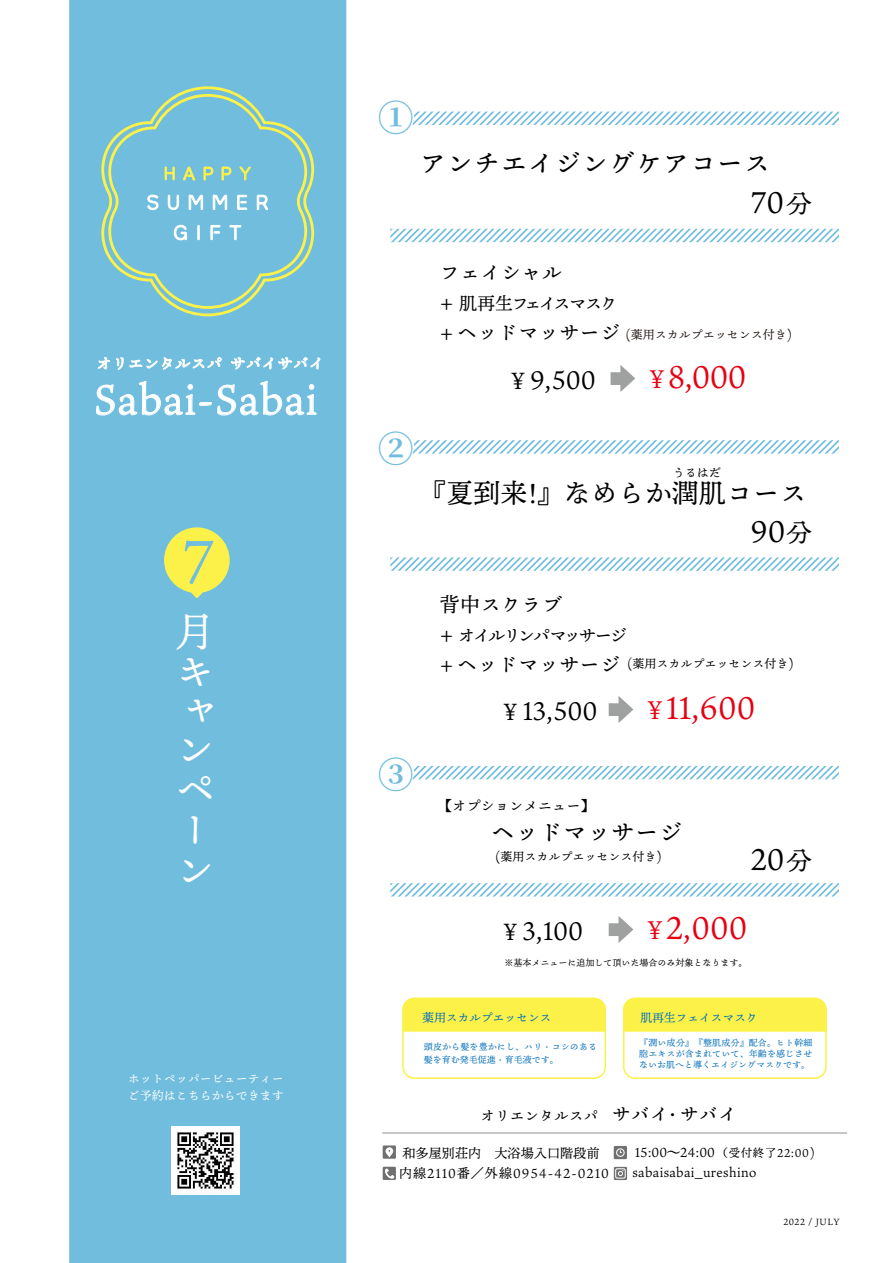
<style>
.page{position:relative;width:893px;height:1263px;background:#fff}
.page>*{position:absolute;margin:0;border:0;box-sizing:border-box;transform-origin:0 0}
.t1{font:61.35px "Ten Mincho";color:#71bdde}
.t2{font:41.1px "Ten Mincho";letter-spacing:.025em;color:#fff}
.t3{font:40.8px/39.8px "Ten Mincho";color:#fff}
.t4{font:700 36px "Source Han Serif";color:#71bdde}
.t5{font:31.5px "Ten Mincho";color:#e60012}
.t6{font:30px "Ten Mincho";color:#000}
.t7{font:27px "Ten Mincho";color:#000}
.t8{font:25.5px "Ten Mincho";color:#000}
.t9{font:24px "Ten Mincho";color:#000}
.t10{font:20.4px "Ten Mincho";color:#000}
.t11{font:18px "Ten Mincho";letter-spacing:-.16em;color:#000}
.t12{font:18px "Ten Mincho";letter-spacing:-.125em;color:#000}
.t13{font:15.9px "Ten Mincho";letter-spacing:-.01em;color:#fff}
.t14{font:14.7px "Ten Mincho";color:#000}
.t15{font:14.25px "Ten Mincho";color:#000}
.t16{font:13.2px "Ten Mincho";letter-spacing:.025em;color:#000}
.t17{font:13.2px "Ten Mincho";letter-spacing:.075em;color:#000}
.t18{font:13.2px "Ten Mincho";color:#000}
.t19{font:12px "Ten Mincho";color:#000}
.t20{font:12px/17px "Ten Mincho";color:#fff}
.t21{font:12px "Ten Mincho";letter-spacing:-.025em;color:#036eb8}
.t22{font:12px "Ten Mincho";color:#231815}
.t23{font:11.55px "Ten Mincho";letter-spacing:.05em;color:#000}
.t24{font:9px/10.6px "Ten Mincho";letter-spacing:.015em;color:#036eb8}
.t25{font:9px "Ten Mincho";color:#000}
.t26{font:9px "Ten Mincho";letter-spacing:.05em;color:#000}
.s1{font-size:25.5px}
.s2{font-size:20.4px}
.s3{font-size:23.4px}
.s4{font-size:25.65px}
.s5{font-size:19.05px}
</style>
<div class="page">
<div style="left:69px;top:0;width:277px;height:1263px;background:#71bdde"></div>
<div style="left:614px;top:1146px;width:13px;height:13px;background:#717071"></div>
<svg style="left:616px;top:1148px;width:9px;height:9px"></svg>
<div style="left:383px;top:1145px;width:13px;height:14px;background:#717071"></div>
<svg style="left:386px;top:1148px;width:7px;height:9px"></svg>
<svg style="left:614px;top:1167px;width:13px;height:13px"></svg>
<div style="left:615px;top:1168px;width:11px;height:10px;border:1px solid #fff;border-radius:2px"></div>
<svg style="left:618px;top:1170px;width:5px;height:6px"></svg>
<div style="left:383px;top:1167px;width:13px;height:13px;background:#717071"></div>
<svg style="left:385px;top:1168px;width:9px;height:11px"></svg>
<svg style="left:611px;top:365px;width:24px;height:27px"></svg>
<svg style="left:609px;top:696px;width:24px;height:27px"></svg>
<div style="left:405px;top:997px;width:201px;height:35px;background:#fcf149"></div>
<svg style="left:609px;top:916px;width:24px;height:27px"></svg>
<svg style="left:96px;top:380px;width:221px;height:36px;background:#86c6e2"></svg>
<svg style="left:101px;top:86px;width:213px;height:230px;background:#83c3c9"></svg>
<svg style="left:108px;top:94px;width:199px;height:215px;background:#7ec2d2"></svg>
<svg style="left:98px;top:357px;width:12px;height:12px"></svg>
<svg style="left:116px;top:356px;width:7px;height:14px"></svg>
<svg style="left:130px;top:354px;width:91px;height:15px"></svg>
<svg style="left:231px;top:357px;width:89px;height:16px"></svg>
<svg style="left:164px;top:527px;width:66px;height:71px;background:#d6e271"></svg>
<svg style="left:412px;top:112px;width:427px;height:13px"></svg>
<svg style="left:390px;top:229px;width:449px;height:13px"></svg>
<div style="left:378px;top:99px;width:36px;height:36px;background:#fff;border-radius:50%"></div>
<svg style="left:412px;top:440px;width:427px;height:14px"></svg>
<svg style="left:390px;top:557px;width:449px;height:14px"></svg>
<div style="left:378px;top:428px;width:36px;height:36px;background:#fff;border-radius:50%"></div>
<svg style="left:413px;top:766px;width:426px;height:13px"></svg>
<svg style="left:390px;top:883px;width:449px;height:14px"></svg>
<div style="left:378px;top:754px;width:36px;height:36px;background:#fff;border-radius:50%"></div>
<img style="left:171px;top:1126px;width:69px;height:68px">
<div style="left:402px;top:998px;width:204px;height:81px;border:2px solid #fcf149;border-radius:11px"></div>
<div style="left:623px;top:997px;width:201px;height:35px;background:#fcf149"></div>
<div style="left:623px;top:998px;width:204px;height:81px;border:2px solid #fcf149;border-radius:11px"></div>
<hr style="left:382px;top:1132px;width:465px;height:2px;background:#b5b5b6">
<h3 class="t13" style="left:96px;top:354px;width:230px">オリエンタルスパ サバイサバイ</h3>
<h2 class="t2" style="left:94px;top:376px;width:225px">Sabai-Sabai</h2>
<h1 class="t1" style="left:181px;top:526px;width:35px">7</h1>
<h3 class="t3" style="left:175px;top:613px;width:40px">月キャンペーン</h3>
<h3 class="t20" style="left:128px;top:1070px;width:157px">ホットペッパービューティーご予約はこちらからできます</h3>
<h3 class="t4" style="left:378px;top:98px;width:37px">①</h3>
<h3 class="t7" style="left:419px;top:148px;width:352px">アンチエイジングケアコース</h3>
<h3 class="t6" style="left:750px;top:186px;width:63px">70 <span class="s1">分</span></h3>
<h3 class="t4" style="left:378px;top:429px;width:37px">②</h3>
<h3 class="t10" style="left:439px;top:261px;width:124px">フェイシャル</h3>
<h3 class="t12" style="left:439px;top:294px;width:180px"><span class="s2">+</span> 肌再生フェイスマスク</h3>
<h3 class="t10" style="left:439px;top:321px;width:183px">+ ヘッドマッサージ</h3>
<h3 class="t22" style="left:626px;top:328px;width:168px">(薬用スカルプエッセンス付き)</h3>
<h3 class="t8" style="left:511px;top:365px;width:87px"><span class="s3">¥</span> 9,500</h3>
<h3 class="t5" style="left:649px;top:359px;width:99px"><span class="s4">¥</span> 8,000</h3>
<h3 class="t19" style="left:673px;top:465px;width:49px">うるはだ</h3>
<h3 class="t7" style="left:419px;top:478px;width:389px">『夏到来!』なめらか潤肌コース</h3>
<h3 class="t6" style="left:750px;top:514px;width:63px">90 <span class="s1">分</span></h3>
<h3 class="t4" style="left:378px;top:754px;width:37px">③</h3>
<h3 class="t10" style="left:439px;top:593px;width:124px">背中スクラブ</h3>
<h3 class="t11" style="left:439px;top:625px;width:189px"><span class="s2">+</span> オイルリンパマッサージ</h3>
<h3 class="t10" style="left:439px;top:653px;width:183px">+ ヘッドマッサージ</h3>
<h3 class="t8" style="left:503px;top:696px;width:96px"><span class="s3">¥</span> 13,500</h3>
<h3 class="t19" style="left:627px;top:657px;width:168px">(薬用スカルプエッセンス付き)</h3>
<h3 class="t5" style="left:647px;top:690px;width:109px"><span class="s4">¥</span> 11,600</h3>
<h3 class="t15" style="left:438px;top:798px;width:159px">【オプションメニュー】</h3>
<h3 class="t9" style="left:491px;top:819px;width:193px">ヘッドマッサージ</h3>
<h3 class="t19" style="left:495px;top:850px;width:168px">(薬用スカルプエッセンス付き)</h3>
<h3 class="t6" style="left:750px;top:842px;width:63px">20 <span class="s1">分</span></h3>
<h3 class="t8" style="left:503px;top:916px;width:81px"><span class="s3">¥</span> 3,100</h3>
<h3 class="t5" style="left:647px;top:910px;width:101px"><span class="s4">¥</span> 2,000</h3>
<p class="t25" style="left:504px;top:957px;width:244px">※基本メニューに追加して頂いた場合のみ対象となります。</p>
<h3 class="t21" style="left:422px;top:1011px;width:131px">薬用スカルプエッセンス</h3>
<p class="t24" style="left:424px;top:1041px;width:175px;line-height:12.8px">頭皮から髪を豊かにし、ハリ・コシのある髪を育む発毛促進・育毛液です。</p>
<h3 class="t21" style="left:640px;top:1011px;width:119px">肌再生フェイスマスク</h3>
<p class="t24" style="left:639px;top:1038px;width:175px;text-align:justify">『潤い成分』『整肌成分』配合。ヒト幹細胞エキスが含まれていて、年齢を感じさせないお肌へと導くエイジングマスクです。</p>
<h3 class="t14" style="left:480px;top:1107px;width:258px">オリエンタルスパ <span class="s5">サバイ・サバイ</span></h3>
<h3 class="t18" style="left:402px;top:1145px;width:199px">和多屋別荘内　大浴場入口階段前</h3>
<h3 class="t16" style="left:635px;top:1145px;width:81px">15:00～24:00</h3>
<h3 class="t17" style="left:399px;top:1165px;width:211px">内線2110番／外線0954-42-0210</h3>
<p class="t23" style="left:717px;top:1146px;width:99px">（受付終了22:00)</p>
<h3 class="t16" style="left:632px;top:1165px;width:125px">sabaisabai_ureshino</h3>
<p class="t26" style="left:783px;top:1217px;width:58px">2022 / JULY</p>
</div>
